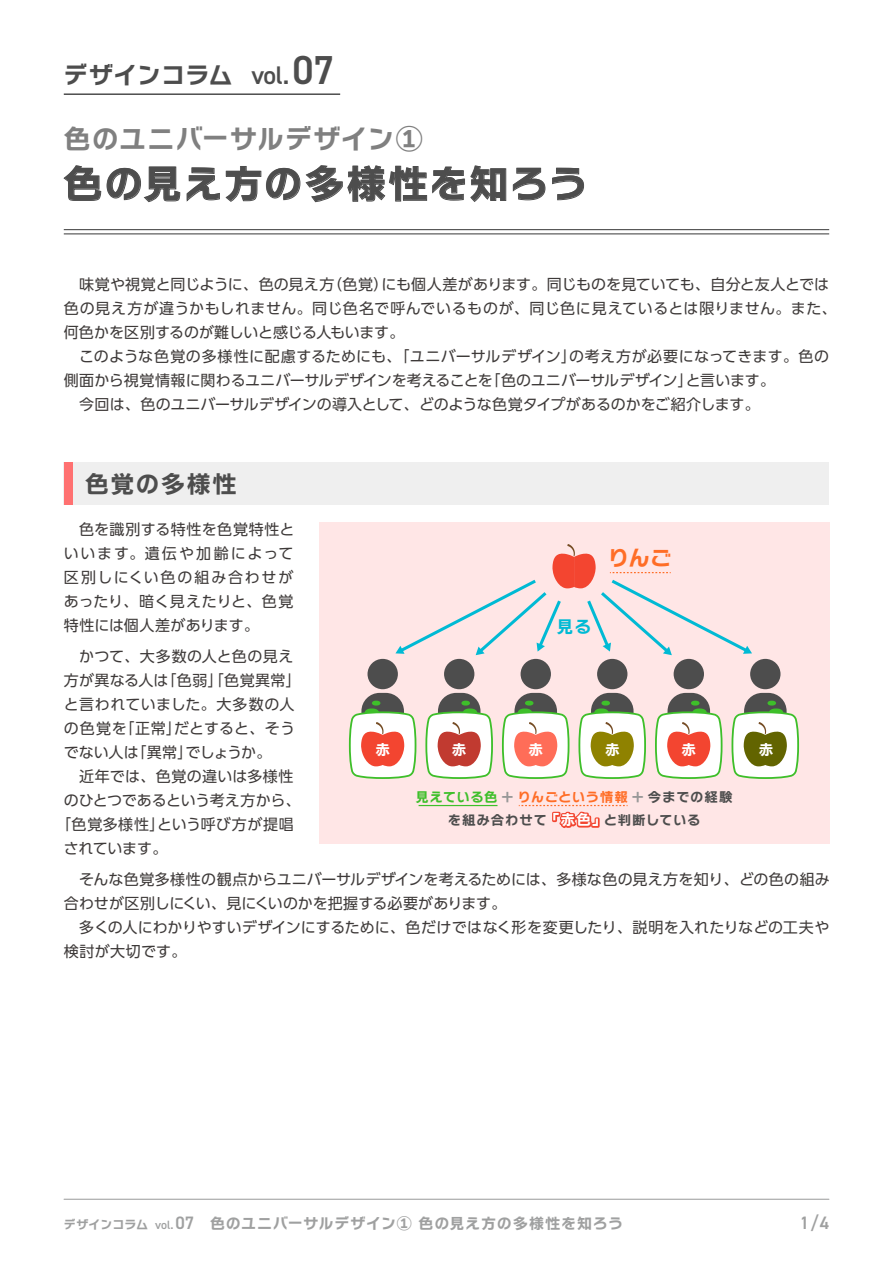
<style>
.page{position:relative;width:893px;height:1263px;background:#fff}
.page>*{position:absolute;margin:0;border:0;box-sizing:border-box;transform-origin:0 0}
.t1{font:39px "Nitalago Ruika 06";letter-spacing:.035em;color:#4d4d4d}
.t2{font:27px "Nitalago Ruika 06";letter-spacing:.04em;color:#808080}
.t3{font:24px "Nitalago Ruika 06";color:#4d4d4d}
.t4{font:24px "Nitalago Ruika 06";letter-spacing:.045em;color:#4d4d4d}
.t5{font:21.9px "Nitalago Ruika 06";color:#ff6d26}
.t6{font:600 18px "DIN2014";color:#9fa0a0}
.t7{font:16.95px "Nitalago Ruika 06";color:#00bad4}
.t8{font:15px/24px "UD Shin Go Pro";letter-spacing:.01em;color:#3e3a39}
.t9{font:15px "Nitalago Ruika 06";letter-spacing:.05em;color:#9fa0a0}
.t10{font:15px "UD Shin Go Pro";letter-spacing:-.015em;color:#3e3a39}
.t11{font:15px "UD Shin Go Pro";letter-spacing:.035em;color:#3e3a39}
.t12{font:14.55px "Nitalago Ruika 06";color:#fff}
.t13{font:13.35px/23.1px "Nitalago Ruika 06";letter-spacing:.05em;color:#4d4d4d;text-align:center}
.s1{font-family:"DIN2014";font-weight:600;font-size:25.5px}
.s2{font-family:"DIN2014";font-weight:600;font-size:40.5px}
.s3{color:#3ebf2a}
.s4{color:#989898}
.s5{color:#ff6d26}
.s6{font-size:12px}
.s7{font-family:"DIN2014";font-weight:600;font-size:12px}
.s8{font-family:"DIN2014";font-weight:600;font-size:18px}
</style>
<div class="page">
<div style="left:64px;top:462px;width:765px;height:43px;background:#efefef"></div>
<div style="left:64px;top:462px;width:8px;height:43px;background:#ff7171"></div>
<div style="left:319px;top:522px;width:510px;height:321px;background:#ffe6e6"></div>
<div style="left:367px;top:659px;width:31px;height:30px;background:#4d4d4d;border-radius:50%"></div>
<div style="left:444px;top:659px;width:30px;height:30px;background:#4d4d4d;border-radius:50%"></div>
<div style="left:521px;top:659px;width:30px;height:30px;background:#4d4d4d;border-radius:50%"></div>
<div style="left:597px;top:659px;width:30px;height:30px;background:#4d4d4d;border-radius:50%"></div>
<div style="left:674px;top:659px;width:30px;height:30px;background:#4d4d4d;border-radius:50%"></div>
<div style="left:750px;top:659px;width:30px;height:30px;background:#4d4d4d;border-radius:50%"></div>
<div style="left:361px;top:693px;width:43px;height:61px;background:#4d4d4d;border-radius:18px"></div>
<div style="left:438px;top:693px;width:42px;height:61px;background:#4d4d4d;border-radius:18px"></div>
<div style="left:514px;top:693px;width:43px;height:61px;background:#4d4d4d;border-radius:18px"></div>
<div style="left:591px;top:693px;width:42px;height:61px;background:#4d4d4d;border-radius:18px"></div>
<div style="left:667px;top:693px;width:43px;height:61px;background:#4d4d4d;border-radius:18px"></div>
<div style="left:744px;top:693px;width:43px;height:61px;background:#4d4d4d;border-radius:18px"></div>
<hr style="left:419px;top:805px;width:78px;height:1px;background:#3ebf2a">
<svg style="left:519px;top:805px;width:109px;height:23px"></svg>
<svg style="left:395px;top:544px;width:357px;height:111px"></svg>
<svg style="left:425px;top:701px;width:68px;height:78px"></svg>
<svg style="left:502px;top:701px;width:68px;height:78px"></svg>
<svg style="left:578px;top:701px;width:68px;height:78px"></svg>
<svg style="left:655px;top:701px;width:68px;height:78px"></svg>
<svg style="left:731px;top:701px;width:68px;height:78px"></svg>
<svg style="left:348px;top:701px;width:69px;height:78px"></svg>
<hr style="left:64px;top:1199px;width:765px;height:1px;background:#9fa0a0">
<svg style="left:64px;top:165px;width:37px;height:36px"></svg>
<svg style="left:107px;top:167px;width:73px;height:35px"></svg>
<svg style="left:187px;top:168px;width:33px;height:33px"></svg>
<svg style="left:226px;top:166px;width:74px;height:36px"></svg>
<svg style="left:306px;top:165px;width:200px;height:37px"></svg>
<svg style="left:513px;top:168px;width:32px;height:32px"></svg>
<svg style="left:552px;top:168px;width:32px;height:32px"></svg>
<hr style="left:64px;top:93px;width:276px;height:2px;background:#4d4d4d">
<hr style="left:64px;top:229px;width:765px;height:1px;background:#4d4d4d">
<hr style="left:64px;top:233px;width:765px;height:1px;background:#4d4d4d">
<h3 class="t3" style="left:64px;top:63px;width:272px">デザインコラム <span class="s1">vol.</span><span class="s2">07</span></h3>
<h2 class="t2" style="left:64px;top:125px;width:360px">色のユニバーサルデザイン①</h2>
<h1 class="t1" style="left:64px;top:164px;width:525px">色の見え方の多様性を知ろう</h1>
<p class="t8" style="left:64px;top:271px;width:774px">　味覚や視覚と同じように、色の見え方（色覚）にも個人差があります。同じものを見ていても、自分と友人とでは色の見え方が違うかもしれません。同じ色名で呼んでいるものが、同じ色に見えているとは限りません。また、何色かを区別するのが難しいと感じる人もいます。<br>　このような色覚の多様性に配慮するためにも、「ユニバーサルデザイン」の考え方が必要になってきます。色の側面から視覚情報に関わるユニバーサルデザインを考えることを「色のユニバーサルデザイン」と言います。<br>　今回は、色のユニバーサルデザインの導入として、どのような色覚タイプがあるのかをご紹介します。</p>
<h3 class="t4" style="left:85px;top:471px;width:153px">色覚の多様性</h3>
<p class="t8" style="left:64px;top:517px;width:232px;text-align:justify">　色を識別する特性を色覚特性といいます。遺伝や加齢によって区別しにくい色の組み合わせがあったり、暗く見えたりと、色覚特性には個人差があります。</p>
<p class="t8" style="left:64px;top:644px;width:231px">　かつて、大多数の人と色の見え</p>
<p class="t8" style="left:64px;top:668px;width:239px">方が異なる人は「色弱」「色覚異常」</p>
<p class="t8" style="left:64px;top:692px;width:232px">と言われていました。大多数の人</p>
<p class="t8" style="left:64px;top:716px;width:233px">の色覚を「正常」だとすると、そう</p>
<p class="t8" style="left:64px;top:740px;width:209px">でない人は「異常」でしょうか。</p>
<p class="t8" style="left:64px;top:764px;width:231px">　近年では、色覚の違いは多様性</p>
<p class="t10" style="left:64px;top:788px;width:239px">のひとつであるという考え方から、</p>
<p class="t11" style="left:56px;top:812px;width:239px">「色覚多様性」という呼び方が提唱</p>
<p class="t8" style="left:64px;top:836px;width:105px">されています。</p>
<p class="t8" style="left:64px;top:867px;width:767px">　そんな色覚多様性の観点からユニバーサルデザインを考えるためには、多様な色の見え方を知り、どの色の組み合わせが区別しにくい、見にくいのかを把握する必要があります。<br>　多くの人にわかりやすいデザインにするために、色だけではなく形を変更したり、説明を入れたりなどの工夫や検討が大切です。</p>
<h3 class="t5" style="left:607px;top:547px;width:66px">りんご</h3>
<p class="t7" style="left:557px;top:618px;width:36px">見る</p>
<p class="t12" style="left:375px;top:742px;width:16px">赤</p>
<p class="t12" style="left:452px;top:742px;width:16px">赤</p>
<p class="t12" style="left:528px;top:742px;width:16px">赤</p>
<p class="t12" style="left:605px;top:742px;width:16px">赤</p>
<p class="t12" style="left:682px;top:742px;width:16px">赤</p>
<p class="t12" style="left:759px;top:742px;width:16px">赤</p>
<p class="t13" style="left:416px;top:785px;width:319px"><span class="s3">見えている色</span><span class="s4">＋</span><span class="s5">りんごという情報</span><span class="s4">＋</span>今までの経験を組み合わせて　　　　と判断している</p>
<p class="t12" style="left:545px;top:812px;width:63px">「赤色」</p>
<p class="t9" style="left:64px;top:1216px;width:561px"><span class="s6">デザインコラム</span> <span class="s7">vol.</span><span class="s8">07</span> 色のユニバーサルデザイン① 色の見え方の多様性を知ろう</p>
<p class="t6" style="left:800px;top:1211px;width:31px">1/4</p>
</div>
